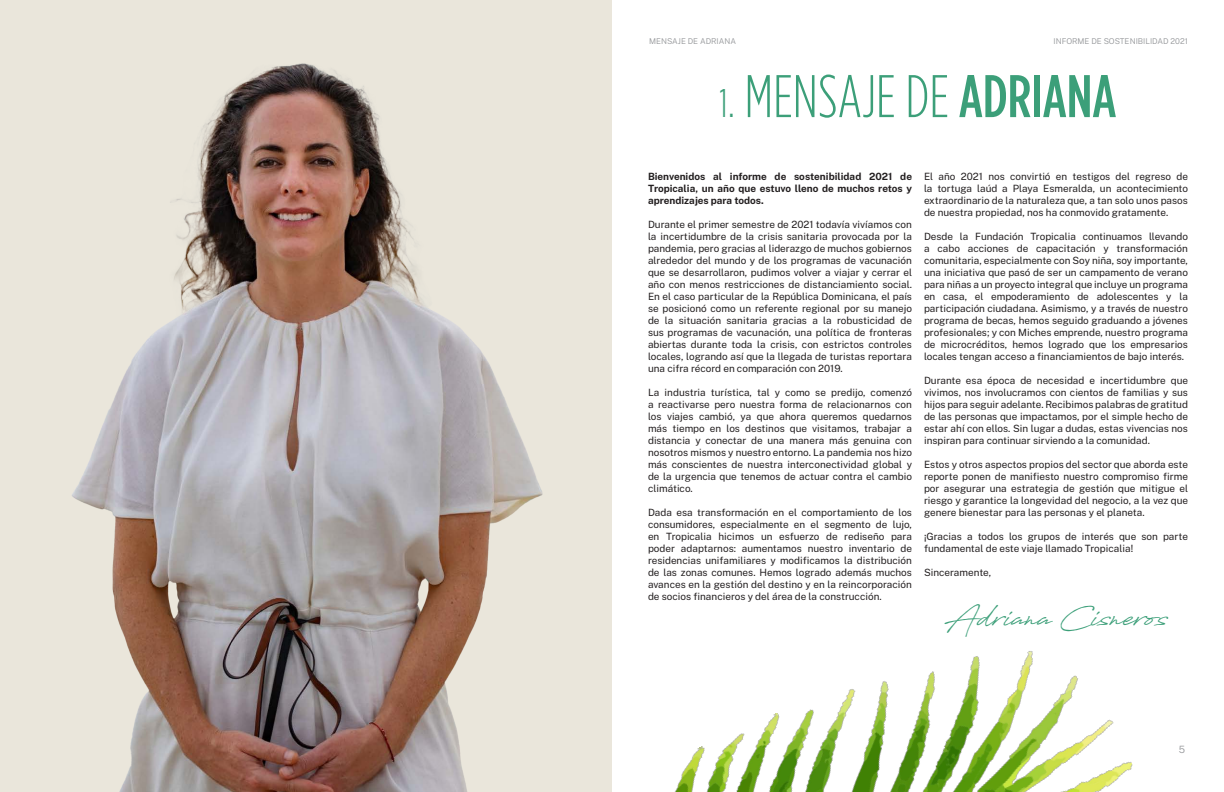
<style>
.page{position:relative;width:1224px;height:792px;background:#fff}
.page>*{position:absolute;margin:0;border:0;box-sizing:border-box;transform-origin:0 0}
.t1{font:300 60px "Gotham Condensed";color:#3c9f79}
.t2{font:30px "Antro Vectra Bolder";color:#3c9f79}
.t3{font:10px/12px "Public Sans";color:#231f20;text-align:justify}
.t4{font:700 10px/12px "Public Sans";color:#231f20;text-align:justify}
.t5{font:300 10px "Public Sans";color:#939598}
.t6{font:300 8px "Public Sans";color:#939598}
.s1{font-size:40px}
.s2{font-weight:500}
</style>
<div class="page">
<div style="left:0;top:0;width:612px;height:792px;background:#eae6db"></div>
<img style="left:674px;top:651px;width:459px;height:141px">
<img style="left:72px;top:63px;width:471px;height:729px">
<p class="t6" style="left:649px;top:35px;width:89px">MENSAJE DE ADRIANA</p>
<p class="t6" style="left:1054px;top:35px;width:136px">INFORME DE SOSTENIBILIDAD 2021</p>
<p class="t1" style="left:720px;top:65px;width:398px"><span class="s1">1.</span> MENSAJE DE <span class="s2">ADRIANA</span></p>
<p class="t4" style="left:648px;top:169px;width:266px">Bienvenidos al informe de sostenibilidad 2021 de Tropicalia, un año que estuvo lleno de muchos retos y aprendizajes para todos.</p>
<p class="t3" style="left:648px;top:217px;width:266px">Durante el primer semestre de 2021 todavía vivíamos con la incertidumbre de la crisis sanitaria provocada por la pandemia, pero gracias al liderazgo de muchos gobiernos alrededor del mundo y de los programas de vacunación que se desarrollaron, pudimos volver a viajar y cerrar el año con menos restricciones de distanciamiento social.<br>En el caso particular de la República Dominicana, el país se posicionó como un referente regional por su manejo de la situación sanitaria gracias a la robusticidad de sus programas de vacunación, una política de fronteras abiertas durante toda la crisis, con estrictos controles locales, logrando así que la llegada de turistas reportara una cifra récord en comparación con 2019.</p>
<p class="t3" style="left:648px;top:385px;width:266px">La industria turística, tal y como se predijo, comenzó a reactivarse pero nuestra forma de relacionarnos con los viajes cambió, ya que ahora queremos quedarnos más tiempo en los destinos que visitamos, trabajar a distancia y conectar de una manera más genuina con nosotros mismos y nuestro entorno. La pandemia nos hizo más conscientes de nuestra interconectividad global y de la urgencia que tenemos de actuar contra el cambio climático.</p>
<p class="t3" style="left:648px;top:505px;width:266px">Dada esa transformación en el comportamiento de los consumidores, especialmente en el segmento de lujo, en Tropicalia hicimos un esfuerzo de rediseño para poder adaptarnos: aumentamos nuestro inventario de residencias unifamiliares y modificamos la distribución de las zonas comunes. Hemos logrado además muchos avances en la gestión del destino y en la reincorporación de socios financieros y del área de la construcción.</p>
<p class="t3" style="left:924px;top:169px;width:266px">El año 2021 nos convirtió en testigos del regreso de la tortuga laúd a Playa Esmeralda, un acontecimiento extraordinario de la naturaleza que, a tan solo unos pasos de nuestra propiedad, nos ha conmovido gratamente.</p>
<p class="t3" style="left:924px;top:229px;width:266px">Desde la Fundación Tropicalia continuamos llevando a cabo acciones de capacitación y transformación comunitaria, especialmente con Soy niña, soy importante, una iniciativa que pasó de ser un campamento de verano para niñas a un proyecto integral que incluye un programa en casa, el empoderamiento de adolescentes y la participación ciudadana. Asimismo, y a través de nuestro programa de becas, hemos seguido graduando a jóvenes profesionales; y con Miches emprende, nuestro programa de microcréditos, hemos logrado que los empresarios locales tengan acceso a financiamientos de bajo interés.</p>
<p class="t3" style="left:924px;top:373px;width:266px">Durante esa época de necesidad e incertidumbre que vivimos, nos involucramos con cientos de familias y sus hijos para seguir adelante. Recibimos palabras de gratitud de las personas que impactamos, por el simple hecho de estar ahí con ellos. Sin lugar a dudas, estas vivencias nos inspiran para continuar sirviendo a la comunidad.</p>
<p class="t3" style="left:924px;top:457px;width:266px">Estos y otros aspectos propios del sector que aborda este reporte ponen de manifiesto nuestro compromiso firme por asegurar una estrategia de gestión que mitigue el riesgo y garantice la longevidad del negocio, a la vez que genere bienestar para las personas y el planeta.</p>
<p class="t3" style="left:924px;top:529px;width:266px">¡Gracias a todos los grupos de interés que son parte fundamental de este viaje llamado Tropicalia!</p>
<p class="t3" style="left:924px;top:565px;width:69px">Sinceramente,</p>
<p class="t2" style="left:945px;top:596px;width:224px">Adriana Cisneros</p>
<p class="t5" style="left:1179px;top:742px;width:8px">5</p>
</div>
